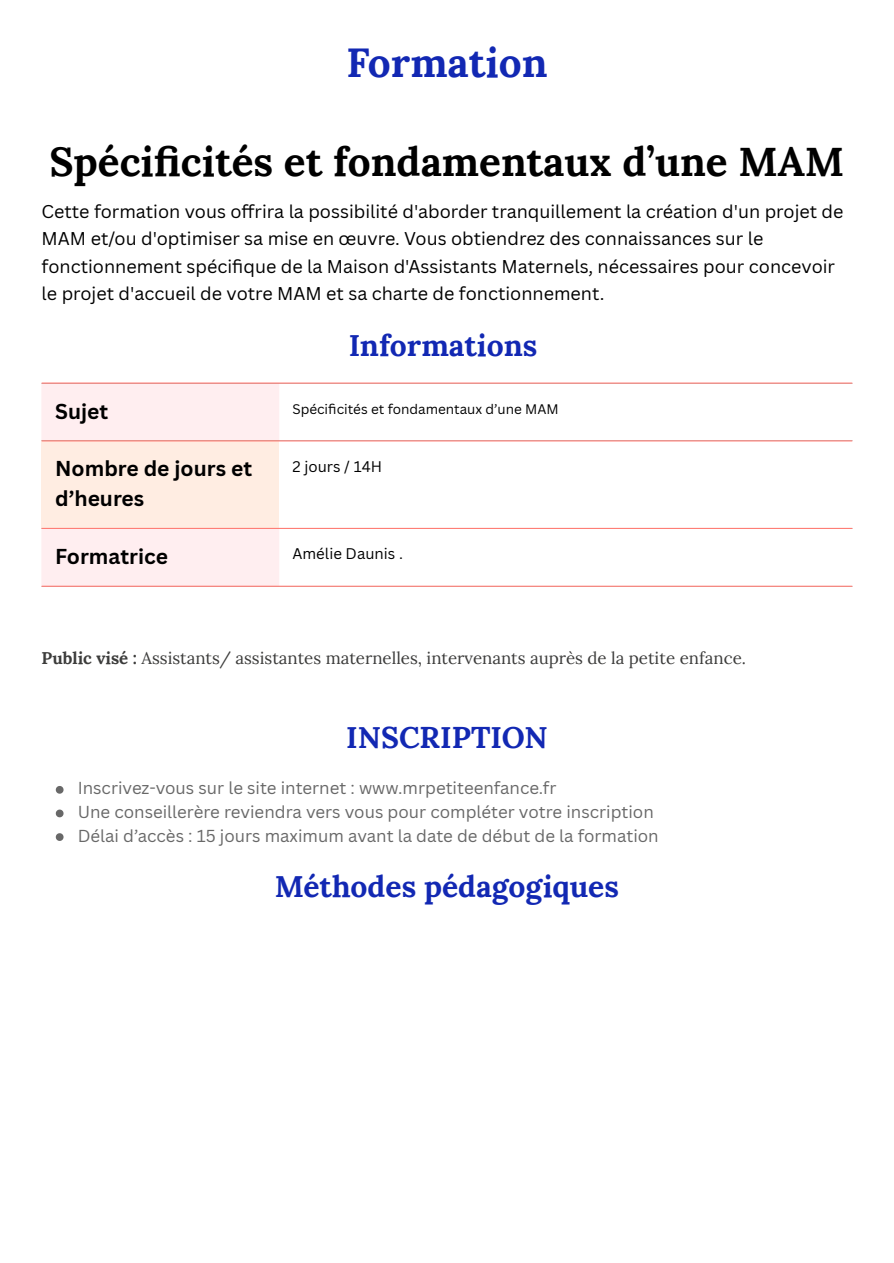
<style>
.page{position:relative;width:894px;height:1263px;background:#fff}
.page>*{position:absolute;margin:0;border:0;box-sizing:border-box;transform-origin:0 0}
.t1{font:700 40.5px "Lora";color:#000}
.t2{font:700 40.5px "Lora";color:#1228b3}
.t3{font:700 30px "Lora";color:#1228b3}
.t4{font:700 21px/29.2px "Canva Sans";color:#000}
.t5{font:18px/27.3px "Canva Sans";color:#000}
.t6{font:16.8px "Canva Sans";color:#686868}
.t7{font:16.8px "Lora";color:#3c3c3b}
.t8{font:15px "Canva Sans";color:#000}
.t9{font:13.5px "Canva Sans";color:#000}
.s1{font-weight:700}
</style>
<div class="page">
<div style="left:42px;top:384px;width:237px;height:202px;background:#ffeef0"></div>
<div style="left:42px;top:441px;width:237px;height:88px;background:#ffede2"></div>
<hr style="left:42px;top:382px;width:810px;height:2px;background:#ff7e76">
<hr style="left:42px;top:440px;width:810px;height:1px;background:#ff7e76">
<hr style="left:42px;top:528px;width:810px;height:1px;background:#ff7e76">
<hr style="left:42px;top:586px;width:810px;height:1px;background:#ff7e76">
<svg style="left:56px;top:786px;width:7px;height:8px"></svg>
<svg style="left:56px;top:810px;width:7px;height:7px"></svg>
<svg style="left:56px;top:833px;width:7px;height:8px"></svg>
<h1 class="t2" style="left:346px;top:36px;width:202px">Formation</h1>
<h1 class="t1" style="left:50px;top:135px;width:796px">Spécificités et fondamentaux d’une MAM</h1>
<p class="t5" style="left:42px;top:198px;width:803px">Cette formation vous offrira la possibilité d'aborder tranquillement la création d'un projet de MAM et/ou d'optimiser sa mise en œuvre. Vous obtiendrez des connaissances sur le fonctionnement spécifi que de la Maison d'Assistants Maternels, nécessaires pour concevoir le projet d'accueil de votre MAM et sa charte de fonctionnement.</p>
<p class="t3" style="left:348px;top:325px;width:190px">Informations</p>
<p class="t4" style="left:55px;top:396px;width:55px">Sujet</p>
<p class="t9" style="left:292px;top:400px;width:268px">Spécifi cités et fondamentaux d’une MAM</p>
<p class="t4" style="left:55px;top:454px;width:198px">Nombre de jours et d’heures</p>
<p class="t8" style="left:292px;top:456px;width:91px">2 jours / 14H</p>
<p class="t4" style="left:55px;top:541px;width:114px">Formatrice</p>
<p class="t8" style="left:292px;top:543px;width:112px">Amélie Daunis .</p>
<p class="t7" style="left:42px;top:647px;width:705px"><span class="s1">Public visé :</span> Assistants/ assistantes maternelles, intervenants auprès de la petite enfance.</p>
<p class="t3" style="left:346px;top:718px;width:203px">INSCRIPTION</p>
<p class="t6" style="left:78px;top:776px;width:480px">Inscrivez-vous sur le site internet : www.mrpetiteenfance.fr</p>
<p class="t6" style="left:78px;top:800px;width:577px">Une conseillerère reviendra vers vous pour compléter votre inscription</p>
<p class="t6" style="left:78px;top:824px;width:582px">Délai d’accès : 15 jours maximum avant la date de début de la formation</p>
<h3 class="t3" style="left:275px;top:866px;width:345px">Méthodes pédagogiques</h3>
</div>
